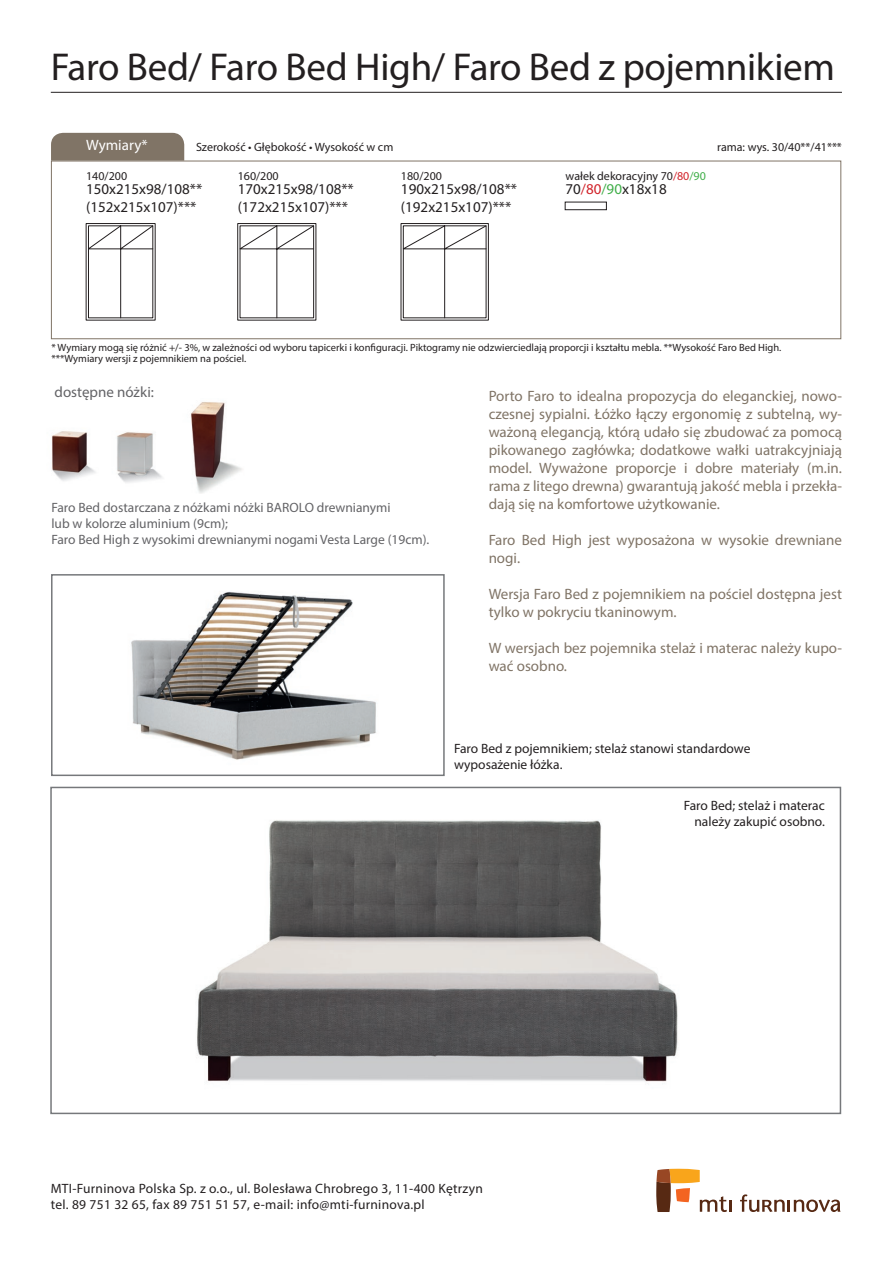
<style>
.page{position:relative;width:893px;height:1263px;background:#fff}
.page>*{position:absolute;margin:0;border:0;box-sizing:border-box;transform-origin:0 0}
.t1{font:39px "Myriad Pro";letter-spacing:-.01em;color:#231f20}
.t2{font:15px/18px "Myriad Pro";color:#807466}
.t3{font:15px/18px "Myriad Pro";color:#231f20}
.t4{font:15px "Myriad Pro";color:#636366}
.t5{font:15px "Myriad Pro";color:#fff}
.t6{font:13.5px/16.2px "Myriad Pro";letter-spacing:.005em;color:#231f20}
.t7{font:13.5px/16.2px "Myriad Pro";color:#636366}
.t8{font:12px "Myriad Pro";color:#231f20}
.t9{font:10.5px/10.5px "Myriad Pro";color:#231f20}
.s1{color:#d1232a}
.s2{color:#40ae49}
</style>
<div class="page">
<hr style="left:51px;top:92px;width:791px;height:1px;background:#231f20">
<div style="left:51px;top:133px;width:133px;height:28px;background:#807466"></div>
<svg style="left:656px;top:1169px;width:76px;height:43px"></svg>
<svg style="left:740px;top:1194px;width:100px;height:18px"></svg>
<div style="left:51px;top:161px;width:790px;height:178px;border:1px solid #807466"></div>
<div style="left:565px;top:202px;width:42px;height:8px;border:1px solid #231f20"></div>
<svg style="left:86px;top:223px;width:69px;height:97px"></svg>
<svg style="left:237px;top:223px;width:79px;height:97px"></svg>
<svg style="left:401px;top:223px;width:88px;height:97px"></svg>
<img style="left:117px;top:432px;width:45px;height:51px">
<img style="left:52px;top:431px;width:44px;height:50px">
<img style="left:197px;top:820px;width:481px;height:262px">
<div style="left:50px;top:787px;width:791px;height:327px;border:2px solid #76787b"></div>
<img style="left:131px;top:591px;width:245px;height:169px">
<div style="left:51px;top:574px;width:394px;height:202px;border:2px solid #76787b"></div>
<img style="left:191px;top:402px;width:51px;height:91px">
<h1 class="t1" style="left:51px;top:43px;width:786px">Faro Bed/ Faro Bed High/ Faro Bed z pojemnikiem</h1>
<p class="t5" style="left:86px;top:136px;width:63px">Wymiary*</p>
<p class="t8" style="left:196px;top:140px;width:199px">Szerokość • Głębokość • Wysokość w cm</p>
<p class="t8" style="left:717px;top:140px;width:126px">rama: wys. 30/40**/41***</p>
<p class="t8" style="left:86px;top:169px;width:43px">140/200</p>
<p class="t3" style="left:86px;top:180px;width:118px">150x215x98/108** (152x215x107)***</p>
<p class="t8" style="left:238px;top:169px;width:43px">160/200</p>
<p class="t3" style="left:238px;top:180px;width:118px">170x215x98/108** (172x215x107)***</p>
<p class="t8" style="left:401px;top:169px;width:43px">180/200</p>
<p class="t3" style="left:401px;top:180px;width:118px">190x215x98/108** (192x215x107)***</p>
<p class="t8" style="left:566px;top:169px;width:142px">wałek dekoracyjny 70<span class="s1">/80</span><span class="s2">/90</span></p>
<p class="t3" style="left:566px;top:180px;width:103px">70<span class="s1">/80</span><span class="s2">/90</span>x18x18</p>
<p class="t9" style="left:51px;top:342px;width:731px">* Wymiary mogą się różnić +/- 3%, w zależności od wyboru tapicerki i konfiguracji. Piktogramy nie odzwierciedlają proporcji i kształtu mebla. **Wysokość Faro Bed High. ***Wymiary wersji z pojemnikiem na pościel.</p>
<p class="t4" style="left:55px;top:383px;width:101px">dostępne nóżki:</p>
<p class="t7" style="left:51px;top:499px;width:379px">Faro Bed dostarczana z nóżkami nóżki BAROLO drewnianymi<br>lub w kolorze aluminium (9cm);<br>Faro Bed High z wysokimi drewnianymi nogami Vesta Large (19cm).</p>
<p class="t2" style="left:489px;top:387px;width:355px;text-align:justify">Porto Faro to idealna propozycja do eleganckiej, nowo&shy;czesnej sypialni. Łóżko łączy ergonomię z subtelną, wy&shy;ważoną elegancją, którą udało się zbudować za pomocą pikowanego zagłówka; dodatkowe wałki uatrakcyjniają model. Wyważone proporcje i dobre materiały (m.in. rama z litego drewna) gwarantują jakość mebla i przekła&shy;dają się na komfortowe użytkowanie.</p>
<p class="t2" style="left:489px;top:531px;width:355px">Faro Bed High jest wyposażona w wysokie drewniane nogi.</p>
<p class="t2" style="left:489px;top:585px;width:355px">Wersja Faro Bed z pojemnikiem na pościel dostępna jest tylko w pokryciu tkaninowym.</p>
<p class="t2" style="left:489px;top:639px;width:355px">W wersjach bez pojemnika stelaż i materac należy kupo&shy;wać osobno.</p>
<p class="t6" style="left:454px;top:740px;width:298px">Faro Bed z pojemnikiem; stelaż stanowi standardowe wyposażenie łóżka.</p>
<p class="t6" style="left:684px;top:797px;width:143px;text-align:right">Faro Bed; stelaż i materac należy zakupić osobno.</p>
<p class="t6" style="left:51px;top:1180px;width:434px">MTI-Furninova Polska Sp. z o.o., ul. Bolesława Chrobrego 3, 11-400 Kętrzyn tel. 89 751 32 65, fax 89 751 51 57, e-mail: info@mti-furninova.pl</p>
</div>
